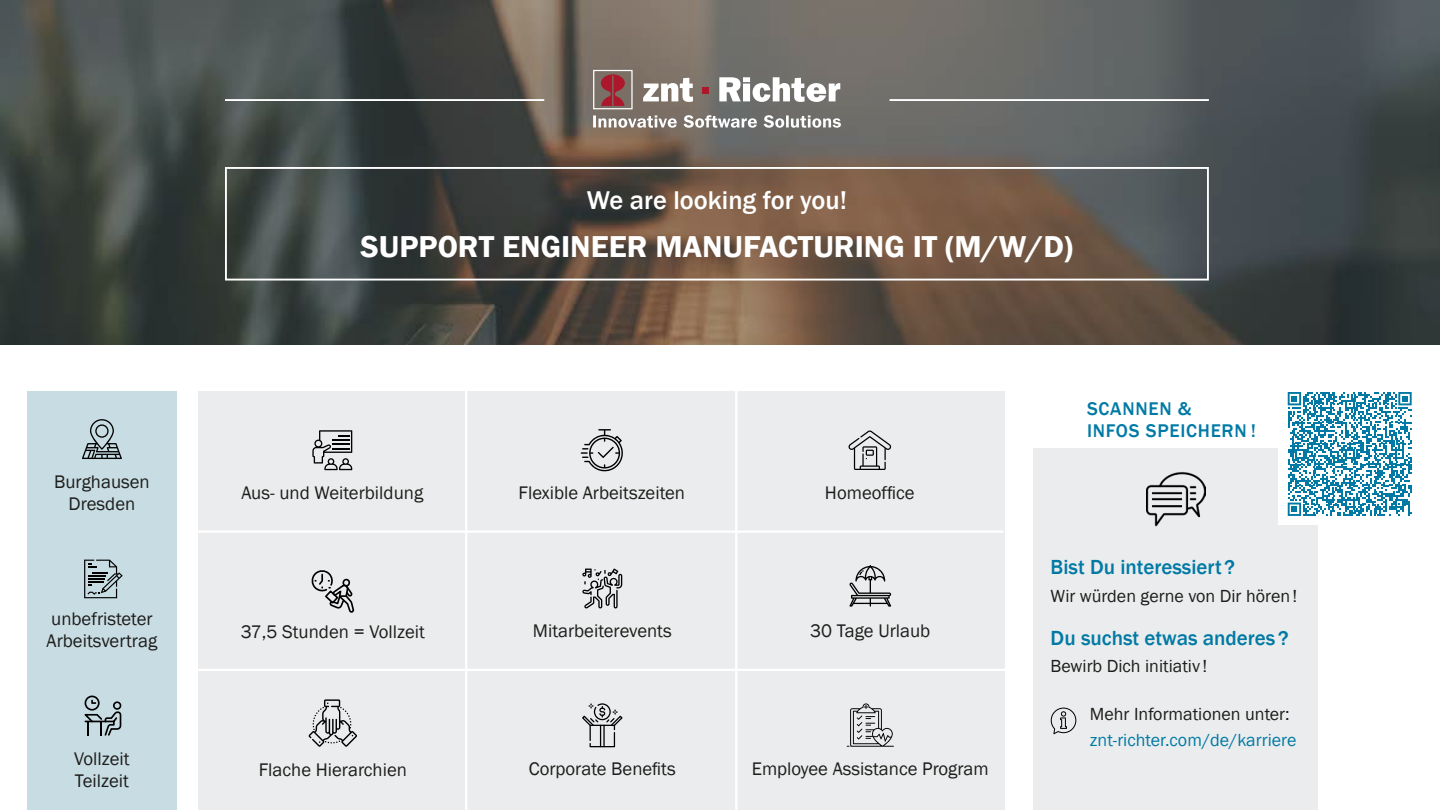
<style>
.page{position:relative;width:1440px;height:810px;background:#fff}
.page>*{position:absolute;margin:0;border:0;box-sizing:border-box;transform-origin:0 0}
.t1{font:600 31.05px "Franklin Gothic";color:#fff}
.t2{font:500 26.4px "Franklin Gothic";color:#fff}
.t3{font:500 21px "Franklin Gothic";color:#007aa5}
.t4{font:500 18.9px/22.6px "Franklin Gothic";letter-spacing:.04em;color:#007aa5}
.t5{font:18.75px/22.5px "Franklin Gothic";color:#1d1d1b}
.t6{font:18px "Franklin Gothic";color:#1d1d1b}
.t7{font:18px "Franklin Gothic";color:#007aa5}
</style>
<div class="page">
<svg style="left:0;top:0;width:1440px;height:345px;background:#53504b"></svg>
<div style="left:225px;top:167px;width:984px;height:114px;border:2px solid #fff"></div>
<hr style="left:225px;top:99px;width:319px;height:2px;background:#fff">
<hr style="left:890px;top:99px;width:319px;height:2px;background:#fff">
<svg style="left:643px;top:78px;width:50px;height:24px"></svg>
<svg style="left:719px;top:77px;width:121px;height:25px"></svg>
<div style="left:702px;top:87px;width:7px;height:7px;background:#ad172b"></div>
<div style="left:593px;top:70px;width:40px;height:39px;border:1px solid #fff"></div>
<svg style="left:601px;top:74px;width:24px;height:32px"></svg>
<svg style="left:593px;top:115px;width:248px;height:13px"></svg>
<div style="left:27px;top:392px;width:150px;height:418px;background:#c8dce3"></div>
<svg style="left:82px;top:419px;width:40px;height:40px"></svg>
<svg style="left:84px;top:560px;width:39px;height:38px"></svg>
<svg style="left:85px;top:696px;width:36px;height:40px"></svg>
<div style="left:1034px;top:448px;width:284px;height:362px;background:#ebeced"></div>
<img style="left:1147px;top:472px;width:58px;height:55px">
<div style="left:1279px;top:383px;width:142px;height:142px;background:#fff"></div>
<svg style="left:1288px;top:392px;width:124px;height:124px"></svg>
<svg style="left:1051px;top:708px;width:25px;height:26px"></svg>
<div style="left:198px;top:392px;width:806px;height:418px;background:#ebeced"></div>
<svg style="left:312px;top:430px;width:40px;height:40px"></svg>
<svg style="left:581px;top:429px;width:42px;height:43px"></svg>
<svg style="left:849px;top:430px;width:42px;height:40px"></svg>
<svg style="left:312px;top:570px;width:42px;height:43px"></svg>
<svg style="left:582px;top:568px;width:40px;height:40px"></svg>
<svg style="left:849px;top:565px;width:42px;height:42px"></svg>
<svg style="left:309px;top:699px;width:48px;height:48px"></svg>
<svg style="left:582px;top:703px;width:41px;height:44px"></svg>
<svg style="left:847px;top:703px;width:47px;height:44px"></svg>
<hr style="left:735px;top:389px;width:2px;height:421px;background:#fff">
<hr style="left:465px;top:389px;width:2px;height:421px;background:#fff">
<hr style="left:198px;top:669px;width:807px;height:2px;background:#fff">
<hr style="left:196px;top:530px;width:808px;height:3px;background:#fff">
<p class="t5" style="left:54px;top:470px;width:97px;text-align:center">Burghausen<br>Dresden</p>
<p class="t5" style="left:47px;top:608px;width:112px">unbefristeter<br>Arbeitsvertrag</p>
<p class="t5" style="left:74px;top:748px;width:57px">Vollzeit<br>Teilzeit</p>
<h2 class="t2" style="left:587px;top:184px;width:262px">We are looking for you!</h2>
<h1 class="t1" style="left:361px;top:227px;width:714px">SUPPORT ENGINEER MANUFACTURING IT (M/W/D)</h1>
<p class="t5" style="left:241px;top:482px;width:183px">Aus- und Weiterbildung</p>
<p class="t5" style="left:519px;top:482px;width:168px">Flexible Arbeitszeiten</p>
<p class="t5" style="left:825px;top:482px;width:91px">Homeoffice</p>
<p class="t4" style="left:1087px;top:397px;width:170px">SCANNEN &amp;<br>INFOS SPEICHERN !</p>
<p class="t3" style="left:1051px;top:554px;width:186px">Bist Du interessiert?</p>
<p class="t5" style="left:241px;top:621px;width:186px">37,5 Stunden = Vollzeit</p>
<p class="t5" style="left:533px;top:620px;width:140px">Mitarbeiterevents</p>
<p class="t5" style="left:810px;top:620px;width:122px">30 Tage Urlaub</p>
<p class="t5" style="left:259px;top:759px;width:150px">Flache Hierarchien</p>
<p class="t5" style="left:529px;top:758px;width:148px">Corporate Benefits</p>
<p class="t5" style="left:752px;top:758px;width:238px">Employee Assistance Program</p>
<p class="t6" style="left:1051px;top:585px;width:248px">Wir würden gerne von Dir hören!</p>
<p class="t3" style="left:1051px;top:625px;width:239px">Du suchst etwas anderes?</p>
<p class="t6" style="left:1051px;top:655px;width:158px">Bewirb Dich initiativ !</p>
<p class="t6" style="left:1090px;top:703px;width:201px">Mehr Informationen unter:</p>
<p class="t7" style="left:1090px;top:729px;width:208px">znt-richter.com/de/karriere</p>
</div>
